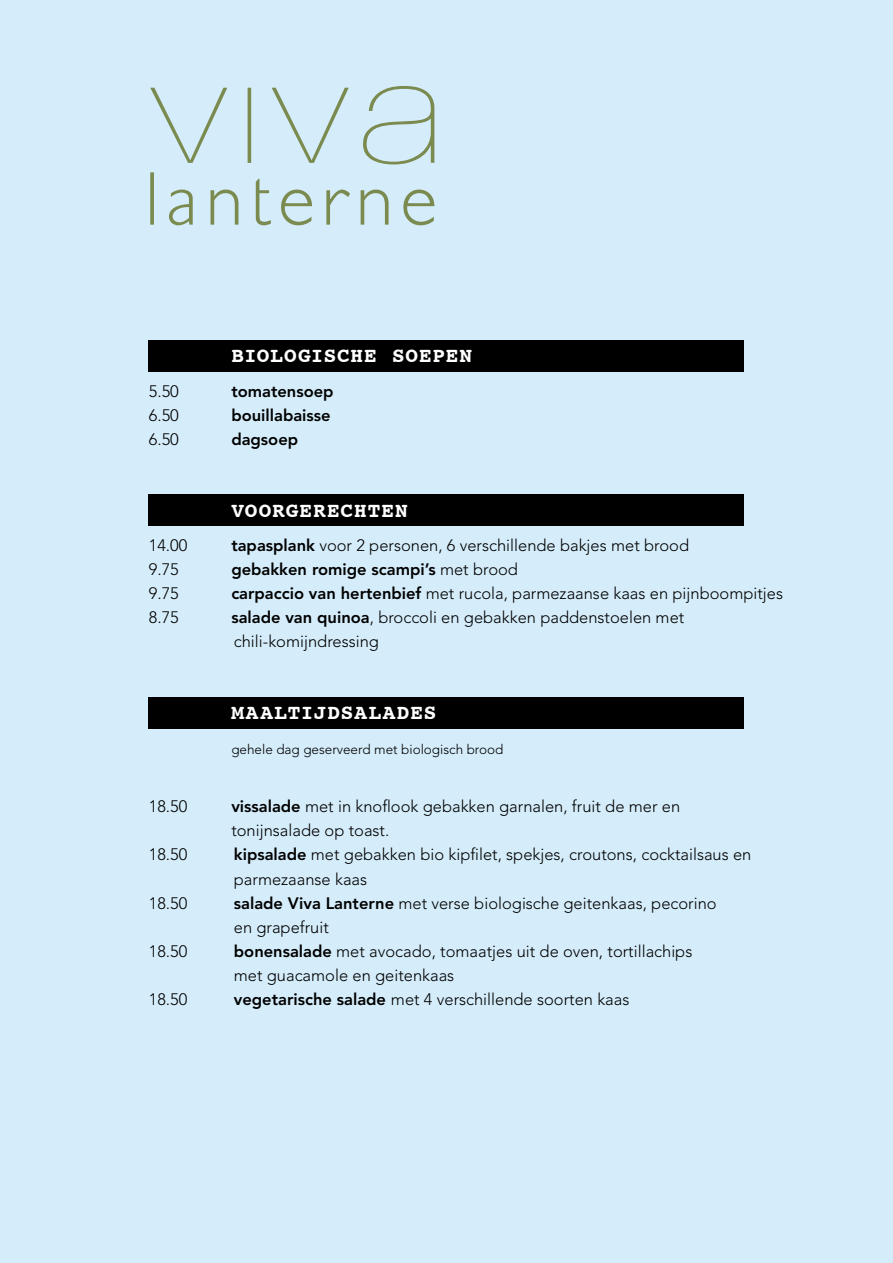
<style>
.page{position:relative;width:893px;height:1263px;background:#d5edfa}
.page>*{position:absolute;margin:0;border:0;box-sizing:border-box;transform-origin:0 0}
.t1{font:700 21px "Courier";letter-spacing:.045em;color:#fff}
.t2{font:300 16.5px/24px "Avenir";color:#000}
.t3{font:800 16.5px "Avenir";color:#000}
.t4{font:300 13.5px "Avenir";color:#000}
.s1{font-weight:800}
.s2{font-weight:300}
</style>
<div class="page">
<svg style="left:150px;top:86px;width:284px;height:78px"></svg>
<svg style="left:150px;top:172px;width:284px;height:53px"></svg>
<div style="left:149px;top:340px;width:595px;height:32px;background:#000"></div>
<div style="left:149px;top:494px;width:595px;height:32px;background:#000"></div>
<div style="left:149px;top:697px;width:595px;height:32px;background:#000"></div>
<p class="t1" style="left:231px;top:339px;width:242px">biologische soepen</p>
<p class="t2" style="left:149px;top:379px;width:32px">5.50</p>
<p class="t3" style="left:231px;top:381px;width:104px">tomatensoep</p>
<p class="t2" style="left:149px;top:403px;width:32px">6.50</p>
<p class="t3" style="left:231px;top:405px;width:101px">bouillabaisse</p>
<p class="t2" style="left:149px;top:427px;width:32px">6.50</p>
<p class="t3" style="left:231px;top:429px;width:68px">dagsoep</p>
<p class="t1" style="left:231px;top:493px;width:178px">voorgerechten</p>
<p class="t2" style="left:149px;top:534px;width:40px">14.00</p>
<p class="t2" style="left:231px;top:534px;width:459px"><span class="s1">tapasplank</span> voor 2 personen, 6 verschillende bakjes met brood</p>
<p class="t2" style="left:149px;top:558px;width:32px">9.75</p>
<p class="t3" style="left:231px;top:560px;width:288px">gebakken romige scampi’s <span class="s2">met brood</span></p>
<p class="t2" style="left:149px;top:582px;width:32px">9.75</p>
<p class="t2" style="left:231px;top:582px;width:553px"><span class="s1">carpaccio van hertenbief</span> met rucola, parmezaanse kaas en pijnboompitjes</p>
<p class="t2" style="left:149px;top:606px;width:32px">8.75</p>
<p class="t2" style="left:231px;top:606px;width:454px"><span class="s1">salade van quinoa</span>, broccoli en gebakken paddenstoelen met chili-komijndressing</p>
<p class="t1" style="left:231px;top:696px;width:207px">maaltijdsalades</p>
<p class="t4" style="left:231px;top:741px;width:274px">gehele dag geserveerd met biologisch brood</p>
<p class="t2" style="left:149px;top:795px;width:40px">18.50</p>
<p class="t2" style="left:231px;top:795px;width:450px"><span class="s1">vissalade</span> met in knoflook gebakken garnalen, fruit de mer en tonijnsalade op toast.</p>
<p class="t2" style="left:149px;top:843px;width:40px">18.50</p>
<p class="t2" style="left:234px;top:843px;width:519px"><span class="s1">kipsalade</span> met gebakken bio kipfilet, spekjes, croutons, cocktailsaus en parmezaanse kaas</p>
<p class="t2" style="left:149px;top:891px;width:40px">18.50</p>
<p class="t2" style="left:234px;top:891px;width:484px"><span class="s1">salade Viva Lanterne</span> met verse biologische geitenkaas, pecorino en grapefruit</p>
<p class="t2" style="left:149px;top:939px;width:40px">18.50</p>
<p class="t2" style="left:234px;top:939px;width:460px"><span class="s1">bonensalade</span> met avocado, tomaatjes uit de oven, tortillachips met guacamole en geitenkaas</p>
<p class="t2" style="left:149px;top:987px;width:40px">18.50</p>
<p class="t2" style="left:234px;top:987px;width:397px"><span class="s1">vegetarische salade</span> met 4 verschillende soorten kaas</p>
</div>
